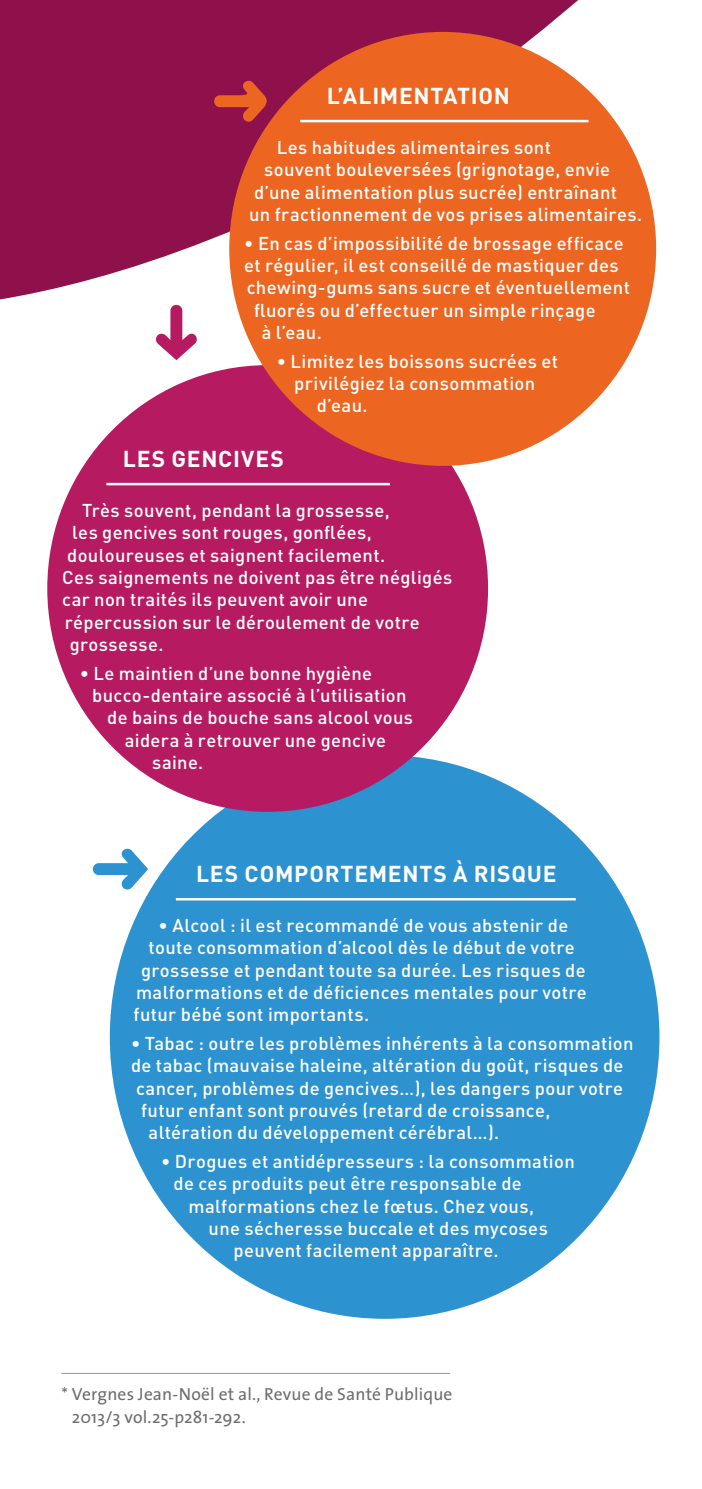
<style>
.page{position:relative;width:702px;height:1489px;background:#fff}
.page>*{position:absolute;margin:0;border:0;box-sizing:border-box;transform-origin:0 0}
.t1{font:700 22.75px "DIN";letter-spacing:.035em;color:#fff}
.t2{font:500 18.5px "DIN";letter-spacing:.02em;color:#fff}
.t3{font:17.5px/22.5px "The Sans";letter-spacing:.005em;color:#6e6e6e}
</style>
<div class="page">
<svg style="left:0;top:0;width:638px;height:520px;fill:#8f114b"></svg>
<div style="left:110px;top:755px;width:549px;height:563px;background:#2d92d0;border-radius:50%"></div>
<div style="left:47px;top:365px;width:441px;height:446px;background:#b61b61;border-radius:50%"></div>
<hr style="left:61px;top:1372px;width:389px;height:1px;background:#979797">
<svg style="left:214px;top:81px;width:55px;height:41px;background:#b73539"></svg>
<svg style="left:156px;top:305px;width:41px;height:55px"></svg>
<svg style="left:93px;top:848px;width:55px;height:41px"></svg>
<div style="left:229px;top:32px;width:427px;height:434px;background:#ec6622;border-radius:50%"></div>
<hr style="left:300px;top:120px;width:288px;height:2px;background:#fff">
<hr style="left:106px;top:483px;width:284px;height:2px;background:#fff">
<hr style="left:176px;top:898px;width:399px;height:2px;background:#fff">
<p class="t1" style="left:327px;top:81px;width:185px">L’ALIMENTATION</p>
<p class="t2" style="left:277px;top:135px;width:276px">Les habitudes alimentaires sont</p>
<p class="t2" style="left:264px;top:158px;width:347px">souvent bouleversées (grignotage, envie</p>
<p class="t2" style="left:254px;top:180px;width:364px">d’une alimentation plus sucrée) entraînant</p>
<p class="t2" style="left:249px;top:202px;width:394px">un fractionnement de vos prises alimentaires.</p>
<p class="t2" style="left:244px;top:231px;width:381px">• En cas d’impossibilité de brossage efficace</p>
<p class="t2" style="left:244px;top:253px;width:376px">et régulier, il est conseillé de mastiquer des</p>
<p class="t2" style="left:247px;top:276px;width:385px">chewing-gums sans sucre et éventuellement</p>
<p class="t2" style="left:254px;top:298px;width:343px">fluorés ou d’effectuer un simple rinçage</p>
<p class="t2" style="left:262px;top:320px;width:62px">à l’eau.</p>
<p class="t2" style="left:277px;top:349px;width:283px">• Limitez les boissons sucrées et</p>
<p class="t2" style="left:294px;top:371px;width:242px">privilégiez la consommation</p>
<p class="t2" style="left:317px;top:394px;width:52px">d’eau.</p>
<p class="t1" style="left:123px;top:444px;width:162px">LES GENCIVES</p>
<p class="t2" style="left:82px;top:498px;width:309px">Très souvent, pendant la grossesse,</p>
<p class="t2" style="left:72px;top:520px;width:301px">les gencives sont rouges, gonflées,</p>
<p class="t2" style="left:67px;top:543px;width:319px">douloureuses et saignent facilement.</p>
<p class="t2" style="left:62px;top:565px;width:391px">Ces saignements ne doivent pas être négligés</p>
<p class="t2" style="left:62px;top:587px;width:307px">car non traités ils peuvent avoir une</p>
<p class="t2" style="left:65px;top:610px;width:356px">répercussion sur le déroulement de votre</p>
<p class="t2" style="left:70px;top:632px;width:95px">grossesse.</p>
<p class="t2" style="left:80px;top:661px;width:294px">• Le maintien d’une bonne hygiène</p>
<p class="t2" style="left:92px;top:683px;width:316px">bucco-dentaire associé à l’utilisation</p>
<p class="t2" style="left:107px;top:706px;width:307px">de bains de bouche sans alcool vous</p>
<p class="t2" style="left:125px;top:728px;width:263px">aidera à retrouver une gencive</p>
<p class="t2" style="left:152px;top:750px;width:53px">saine.</p>
<p class="t1" style="left:196px;top:859px;width:362px">LES COMPORTEMENTS À RISQUE</p>
<p class="t2" style="left:159px;top:913px;width:411px">• Alcool : il est recommandé de vous abstenir de</p>
<p class="t2" style="left:149px;top:935px;width:428px">toute consommation d’alcool dès le début de votre</p>
<p class="t2" style="left:141px;top:957px;width:446px">grossesse et pendant toute sa durée. Les risques de</p>
<p class="t2" style="left:136px;top:980px;width:452px">malformations et de déficiences mentales pour votre</p>
<p class="t2" style="left:134px;top:1002px;width:237px">futur bébé sont importants.</p>
<p class="t2" style="left:131px;top:1031px;width:504px">• Tabac : outre les problèmes inhérents à la consommation</p>
<p class="t2" style="left:131px;top:1053px;width:494px">de tabac (mauvaise haleine, altération du goût, risques de</p>
<p class="t2" style="left:136px;top:1076px;width:488px">cancer, problèmes de gencives…), les dangers pour votre</p>
<p class="t2" style="left:141px;top:1098px;width:411px">futur enfant sont prouvés (retard de croissance,</p>
<p class="t2" style="left:149px;top:1120px;width:352px">altération du développement cérébral…).</p>
<p class="t2" style="left:161px;top:1149px;width:415px">• Drogues et antidépresseurs : la consommation</p>
<p class="t2" style="left:174px;top:1171px;width:350px">de ces produits peut être responsable de</p>
<p class="t2" style="left:189px;top:1194px;width:347px">malformations chez le fœtus. Chez vous,</p>
<p class="t2" style="left:209px;top:1216px;width:341px">une sécheresse buccale et des mycoses</p>
<p class="t2" style="left:234px;top:1238px;width:266px">peuvent facilement apparaître.</p>
<p class="t3" style="left:72px;top:1382px;width:382px;text-indent:-10px">* Vergnes Jean-Noël et al., Revue de Santé Publique<br>2013/3 vol.25-p281-292.</p>
</div>
